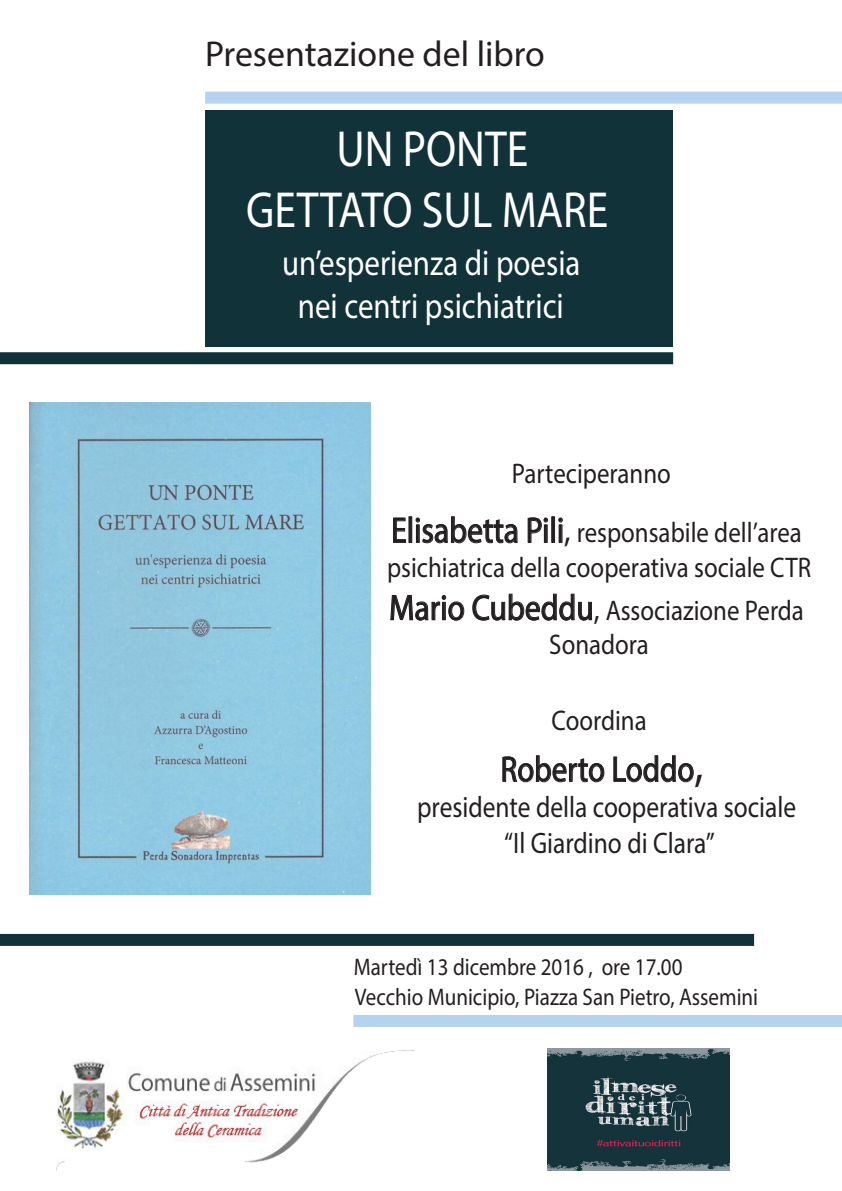
<style>
.page{position:relative;width:842px;height:1191px;background:#fff}
.page>*{position:absolute;margin:0;border:0;box-sizing:border-box;transform-origin:0 0}
.t1{font:50.9px/61.1px "Myriad Pro";color:#fff;text-align:center;scale:.86 1}
.t2{font:36px/43.2px "Myriad Pro";color:#fff;text-align:center;scale:.86 1}
.t3{font:36px "Myriad Pro";color:#231f20}
.t4{font:36px "Myriad Pro";color:#231f20;scale:.86 1}
.t5{font:29.7px/35.6px "Myriad Pro";color:#231f20;text-align:center;scale:.86 1}
.t6{font:28.4px/34.1px "Myriad Pro";color:#231f20;scale:.88 1}
.t7{font:24px/29.6px "Myriad Pro";color:#231f20;scale:.88 1}
.s1{font-size:36px}
.s2{font-size:32.5px}
.s3{font-size:50.9px}
</style>
<div class="page">
<div style="left:205px;top:110px;width:468px;height:236px;background:#123239"></div>
<img style="left:548px;top:1048px;width:181px;height:122px">
<img style="left:57px;top:1050px;width:358px;height:117px">
<svg style="left:393px;top:517px;width:13px;height:26px"></svg>
<svg style="left:415px;top:516px;width:103px;height:28px"></svg>
<svg style="left:527px;top:517px;width:21px;height:26px"></svg>
<div style="left:551px;top:516px;width:4px;height:27px;border:1px solid #231f20"></div>
<svg style="left:558px;top:517px;width:5px;height:26px"></svg>
<svg style="left:390px;top:595px;width:75px;height:26px"></svg>
<svg style="left:472px;top:593px;width:121px;height:28px"></svg>
<svg style="left:502px;top:755px;width:103px;height:28px"></svg>
<svg style="left:613px;top:755px;width:81px;height:28px"></svg>
<img style="left:30px;top:403px;width:340px;height:492px">
<div style="left:0;top:934px;width:754px;height:12px;background:#123239"></div>
<div style="left:353px;top:1015px;width:489px;height:12px;background:#b5d3ee"></div>
<div style="left:0;top:352px;width:673px;height:12px;background:#123239"></div>
<div style="left:205px;top:92px;width:637px;height:12px;background:#b5d3ee"></div>
<p class="t3" style="left:205px;top:31px;width:341px">Presentazione del libro</p>
<h1 class="t1" style="left:246px;top:117px;width:422px">UN PONTE<br>GETTATO SUL MARE</h1>
<p class="t2" style="left:282px;top:241px;width:349px">un’esperienza di poesia nei centri psichiatrici</p>
<p class="t6" style="left:512px;top:455px;width:182px">Parteciperanno</p>
<p class="t6" style="left:387px;top:515px;width:483px"><span class="s1">Elisabetta Pili,</span> responsabile dell’area psichiatrica della cooperativa sociale CTR</p>
<p class="t6" style="left:389px;top:593px;width:473px;text-align:center"><span class="s1">Mario Cubeddu</span><span class="s2">,</span> Associazione Perda<br>Sonadora</p>
<p class="t6" style="left:552px;top:702px;width:110px">Coordina</p>
<p class="t4" style="left:501px;top:747px;width:237px">Roberto Loddo<span class="s3">,</span></p>
<p class="t5" style="left:417px;top:789px;width:442px">presidente della cooperativa sociale “Il Giardino di Clara”</p>
<p class="t7" style="left:354px;top:952px;width:461px">Martedì 13 dicembre 2016 , ore 17.00<br>Vecchio Municipio, Piazza San Pietro, Assemini</p>
</div>
